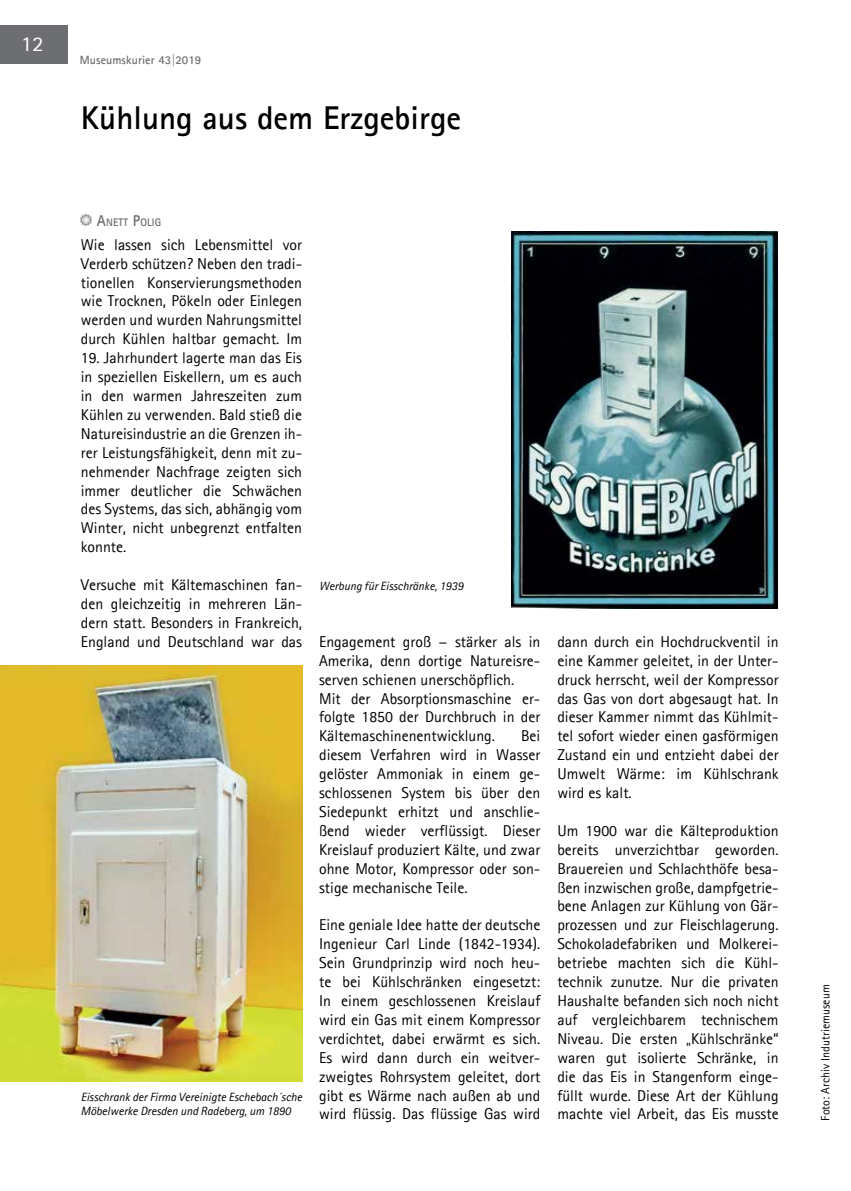
<style>
.page{position:relative;width:851px;height:1191px;background:#fff}
.page>*{position:absolute;margin:0;border:0;box-sizing:border-box;transform-origin:0 0}
.t1{font:700 33px "Agfa Rotis Sans Serif";color:#000}
.t2{font:21px "Agfa Rotis Sans Serif";color:#fff;scale:1.1 1}
.t3{font:15.75px/18.9px "Agfa Rotis Sans Serif";color:#000;text-align:justify}
.t4{font:italic 12px/14.4px "Agfa Rotis Sans Serif";color:#000}
.t5{font:12px "Agfa Rotis Sans Serif";color:#000}
.t6{font:700 12px "Agfa Rotis Sans Serif";letter-spacing:.005em;color:#6d6e71}
.t7{font:700 10.95px "Agfa Rotis Sans Serif";letter-spacing:.015em;color:#6d6e71;scale:.95 1}
.s1{font-size:15.75px}
</style>
<div class="page">
<svg style="left:81px;top:214px;width:11px;height:11px"></svg>
<div style="left:0;top:26px;width:68px;height:38px;background:#6d6e71"></div>
<img style="left:511px;top:232px;width:266px;height:377px">
<img style="left:0;top:665px;width:302px;height:416px">
<h2 class="t2" style="left:21px;top:31px;width:22px">12</h2>
<p class="t6" style="left:80px;top:52px;width:123px">Museumskurier 43|2019</p>
<h1 class="t1" style="left:81px;top:97px;width:382px">Kühlung aus dem Erzgebirge</h1>
<p class="t7" style="left:97px;top:215px;width:69px"><span class="s1">A</span>NETT <span class="s1">P</span>OLIG</p>
<p class="t3" style="left:81px;top:235px;width:223px">Wie lassen sich Lebensmittel vor Verderb schützen? Neben den tradi&shy;tionellen Konservierungsmethoden wie Trocknen, Pökeln oder Einlegen werden und wurden Nahrungsmittel durch Kühlen haltbar gemacht. Im</p>
<p class="t3" style="left:81px;top:348px;width:223px">19. Jahrhundert lagerte man das Eis in speziellen Eiskellern, um es auch in den warmen Jahreszeiten zum Kühlen zu verwenden. Bald stieß die Natureisindustrie an die Grenzen ih&shy;rer Leistungsfähigkeit, denn mit zu&shy;nehmender Nachfrage zeigten sich immer deutlicher die Schwächen des Systems, das sich, abhängig vom Winter, nicht unbegrenzt entfalten konnte.</p>
<p class="t3" style="left:81px;top:575px;width:223px">Versuche mit Kältemaschinen fan-</p>
<p class="t3" style="left:81px;top:594px;width:223px">den gleichzeitig in mehreren Län-</p>
<p class="t3" style="left:81px;top:613px;width:223px">dern statt. Besonders in Frankreich,</p>
<p class="t3" style="left:81px;top:632px;width:461px">England und Deutschland war das Engagement groß − stärker als in</p>
<p class="t3" style="left:319px;top:650px;width:223px">Amerika, denn dortige Natureisre-</p>
<p class="t3" style="left:319px;top:669px;width:197px">serven schienen unerschöpflich.</p>
<p class="t3" style="left:319px;top:688px;width:223px">Mit der Absorptionsmaschine er-</p>
<p class="t3" style="left:319px;top:707px;width:223px">folgte 1850 der Durchbruch in der</p>
<p class="t3" style="left:319px;top:726px;width:177px">Kältemaschinenentwicklung.</p>
<p class="t4" style="left:319px;top:579px;width:146px">Werbung für Eisschränke, 1939</p>
<p class="t3" style="left:319px;top:726px;width:223px;text-indent:202px">Bei diesem Verfahren wird in Wasser gelöster Ammoniak in einem ge&shy;schlossenen System bis über den Siedepunkt erhitzt und anschlie&shy;ßend wieder verflüssigt. Dieser Kreislauf produziert Kälte, und zwar ohne Motor, Kompressor oder son&shy;stige mechanische Teile.</p>
<p class="t3" style="left:319px;top:915px;width:223px">Eine geniale Idee hatte der deutsche Ingenieur Carl Linde (1842-1934).<br>Sein Grundprinzip wird noch heu&shy;te bei Kühlschränken eingesetzt:<br>In einem geschlossenen Kreislauf wird ein Gas mit einem Kompressor verdichtet, dabei erwärmt es sich.<br>Es wird dann durch ein weitver&shy;zweigtes Rohrsystem geleitet, dort gibt es Wärme nach außen ab und wird flüssig. Das flüssige Gas wird</p>
<p class="t4" style="left:81px;top:1089px;width:223px">Eisschrank der Firma Vereinigte Eschebach´sche<br>Möbelwerke Dresden und Radeberg, um 1890</p>
<p class="t3" style="left:557px;top:632px;width:223px">dann durch ein Hochdruckventil in eine Kammer geleitet, in der Unter&shy;druck herrscht, weil der Kompressor das Gas von dort abgesaugt hat. In dieser Kammer nimmt das Kühlmit&shy;tel sofort wieder einen gasförmigen Zustand ein und entzieht dabei der Umwelt Wärme: im Kühlschrank wird es kalt.</p>
<p class="t3" style="left:557px;top:821px;width:223px">Um 1900 war die Kälteproduktion bereits unverzichtbar geworden.<br>Brauereien und Schlachthöfe besa&shy;ßen inzwischen große, dampfgetrie&shy;bene Anlagen zur Kühlung von Gär&shy;prozessen und zur Fleischlagerung.<br>Schokoladefabriken und Molkerei&shy;betriebe machten sich die Kühl&shy;technik zunutze. Nur die privaten Haushalte befanden sich noch nicht auf vergleichbarem technischem Niveau. Die ersten „Kühlschränke“ waren gut isolierte Schränke, in die das Eis in Stangenform einge&shy;füllt wurde. Diese Art der Kühlung machte viel Arbeit, das Eis musste</p>
<p class="t5" style="left:818px;top:1120px;width:137px;rotate:-90deg">Foto: Archiv Indutriemuseum</p>
</div>
